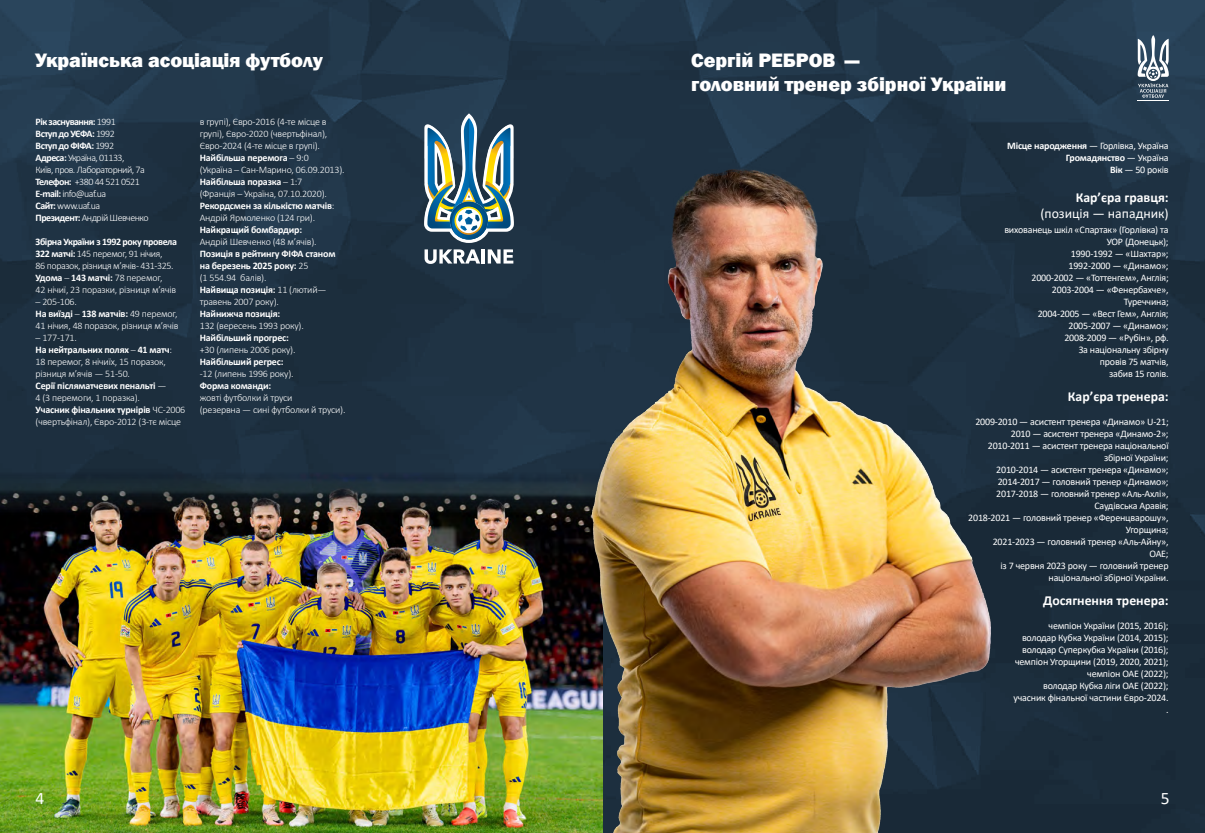
<style>
.page{position:relative;width:1205px;height:833px;background:#fff}
.page>*{position:absolute;margin:0;border:0;box-sizing:border-box;transform-origin:0 0}
.t1{font:800 20px/24px "Franklin Gothic";color:#fff}
.t2{font:17.5px "Calibri";color:#fff}
.t3{font:700 13.75px "Calibri";color:#fff}
.t4{font:13.75px "Calibri";color:#fff}
.t5{font:10px/12px "Calibri";letter-spacing:-.02em;color:#fff;text-align:right}
.t6{font:300 10px/12px "Calibri";letter-spacing:-.02em;color:#fff}
.t7{font:700 10px/12px "Calibri";letter-spacing:-.02em;color:#fff}
.t8{font:300 10px/12px "Calibri";letter-spacing:-.05em;color:#fff}
.t9{font:300 10px/12px "Calibri";letter-spacing:-.04em;color:#fff}
.s1{font-weight:700}
.s2{font-weight:300}
</style>
<div class="page">
<img style="left:604px;top:0;width:601px;height:833px">
<img style="left:0;top:0;width:604px;height:472px">
<img style="left:0;top:472px;width:587px;height:361px">
<img style="left:424px;top:113px;width:90px;height:130px">
<svg style="left:424px;top:249px;width:56px;height:15px"></svg>
<hr style="left:481px;top:249px;width:4px;height:14px;background:#fff">
<svg style="left:488px;top:249px;width:25px;height:14px"></svg>
<img style="left:587px;top:125px;width:476px;height:708px">
<hr style="left:1137px;top:100px;width:31px;height:1px;background:#fff">
<svg style="left:1137px;top:35px;width:32px;height:63px"></svg>
<h1 class="t1" style="left:35px;top:48px;width:289px">Українська асоціація футболу</h1>
<h1 class="t1" style="left:691px;top:48px;width:317px">Сергій РЕБРОВ —<br>головний тренер збірної України</h1>
<p class="t8" style="left:36px;top:116px;width:115px"><span class="s1">Рік заснування:</span> 1991<br><span class="s1">Вступ до УЄФА:</span> 1992<br><span class="s1">Вступ до ФІФА:</span> 1992<br><span class="s1">Адреса:</span> Україна, 01133,<br>Київ, пров. Лабораторний, 7а<br><span class="s1">Телефон:</span> +380 44 521 0521<br><span class="s1">Е-mail:</span> info@uaf.ua<br><span class="s1">Сайт:</span> www.uaf.ua<br><span class="s1">Президент:</span> Андрій Шевченко</p>
<p class="t9" style="left:36px;top:236px;width:143px"><span class="s1">Збірна України з 1992 року провела 322 матчі:</span> 145 перемог, 91 нічия,<br>86 поразок, різниця м’ячів - 431-325.<br><span class="s1">Удома</span> – <span class="s1">143 матчі:</span> 78 перемог,<br>42 нічиї, 23 поразки, різниця м’ячів</p>
<p class="t6" style="left:36px;top:296px;width:144px">– 205-106.<br><span class="s1">На виїзді</span> – <span class="s1">138 матчів:</span> 49 перемог,<br>41 нічия, 48 поразок, різниця м’ячів</p>
<p class="t6" style="left:36px;top:332px;width:151px">– 177-171.<br><span class="s1">На нейтральних полях</span> – <span class="s1">41 матч</span>:<br>18 перемог, 8 нічиїх, 15 поразок, різниця м’ячів — 51-50.<br><span class="s1">Серії післяматчевих пенальті</span> —<br>4 (3 перемоги, 1 поразка).<br><span class="s1">Учасник фінальних турнірів</span> ЧС-2006 (чвертьфінал), Євро-2012 (3-тє місце</p>
<p class="t6" style="left:200px;top:116px;width:146px">в групі), Євро-2016 (4-те місце в групі), Євро-2020 (чвертьфінал),<br>Євро-2024 (4-те місце в групі).<br><span class="s1">Найбільша перемога</span> – 9:0<br>(Україна – Сан-Марино, 06.09.2013).<br><span class="s1">Найбільша поразка</span> – 1:7<br>(Франція – Україна, 07.10.2020).<br><span class="s1">Рекордсмен за кількістю матчів</span>:<br>Андрій Ярмоленко (124 гри).</p>
<p class="t7" style="left:200px;top:224px;width:104px">Найкращий бомбардир:</p>
<p class="t6" style="left:200px;top:236px;width:118px">Андрій Шевченко (48 м’ячів).</p>
<p class="t7" style="left:200px;top:248px;width:137px">Позиція в рейтингу ФІФА станом на березень 2025 року: <span class="s2">25<br>(1 554.94 балів).<br></span>Найвища позиція: <span class="s2">11 (лютий— травень 2007 року).</span></p>
<p class="t7" style="left:200px;top:308px;width:82px">Найнижча позиція:</p>
<p class="t6" style="left:200px;top:320px;width:106px">132 (вересень 1993 року).</p>
<p class="t7" style="left:200px;top:332px;width:91px">Найбільший прогрес:</p>
<p class="t6" style="left:200px;top:344px;width:97px">+30 (липень 2006 року).</p>
<p class="t7" style="left:200px;top:356px;width:85px">Найбільший регрес:</p>
<p class="t6" style="left:200px;top:368px;width:95px">-12 (липень 1996 року).</p>
<p class="t7" style="left:200px;top:380px;width:73px">Форма команди:</p>
<p class="t6" style="left:200px;top:392px;width:147px">жовті футболки й труси<br>(резервна — сині футболки й труси).</p>
<p class="t5" style="left:1007px;top:140px;width:163px"><span class="s1">Місце народження</span> — Горлівка, Україна<br><span class="s1">Громадянство</span> — Україна<br><span class="s1">Вік</span> — 50 років</p>
<h3 class="t3" style="left:1075px;top:187px;width:94px">Кар’єра гравця:</h3>
<h3 class="t4" style="left:1040px;top:204px;width:130px">(позиція — нападник)</h3>
<p class="t5" style="left:1004px;top:224px;width:166px">вихованець шкіл «Спартак» (Горлівка) та<br>УОР (Донецьк);<br>1990-1992 — «Шахтар»;<br>1992-2000 — «Динамо»;<br>2000-2002 — «Тоттенгем», Англія;<br>2003-2004 — «Фенербахче»,<br>Туреччина;<br>2004-2005 — «Вест Гем», Англія;<br>2005-2007 — «Динамо»;<br>2008-2009 — «Рубін», рф.<br>За національну збірну<br>провів 75 матчів,<br>забив 15 голів.</p>
<h3 class="t3" style="left:1068px;top:387px;width:102px">Кар’єра тренера:</h3>
<p class="t5" style="left:968px;top:416px;width:202px">2009-2010 — асистент тренера «Динамо» U-21;<br>2010 — асистент тренера «Динамо-2»;<br>2010-2011 — асистент тренера національної збірної України;<br>2010-2014 — асистент тренера «Динамо»;<br>2014-2017 — головний тренер «Динамо»;<br>2017-2018 — головний тренер «Аль-Ахлі»,<br>Саудівська Аравія;<br>2018-2021 — головний тренер «Ференцварошу»,<br>Угорщина;<br>2021-2023 — головний тренер «Аль-Айну»,<br>ОАЕ;<br>із 7 червня 2023 року — головний тренер національної збірної України.</p>
<h3 class="t3" style="left:1043px;top:591px;width:127px">Досягнення тренера:</h3>
<p class="t5" style="left:1013px;top:620px;width:157px">чемпіон України (2015, 2016); володар Кубка України (2014, 2015); володар Суперкубка України (2016); чемпіон Угорщини (2019, 2020, 2021); чемпіон ОАЕ (2022);<br>володар Кубка ліги ОАЕ (2022); учасник фінальної частини Євро-2024. .</p>
<h2 class="t2" style="left:35px;top:786px;width:10px">4</h2>
<h2 class="t2" style="left:1160px;top:786px;width:10px">5</h2>
</div>
